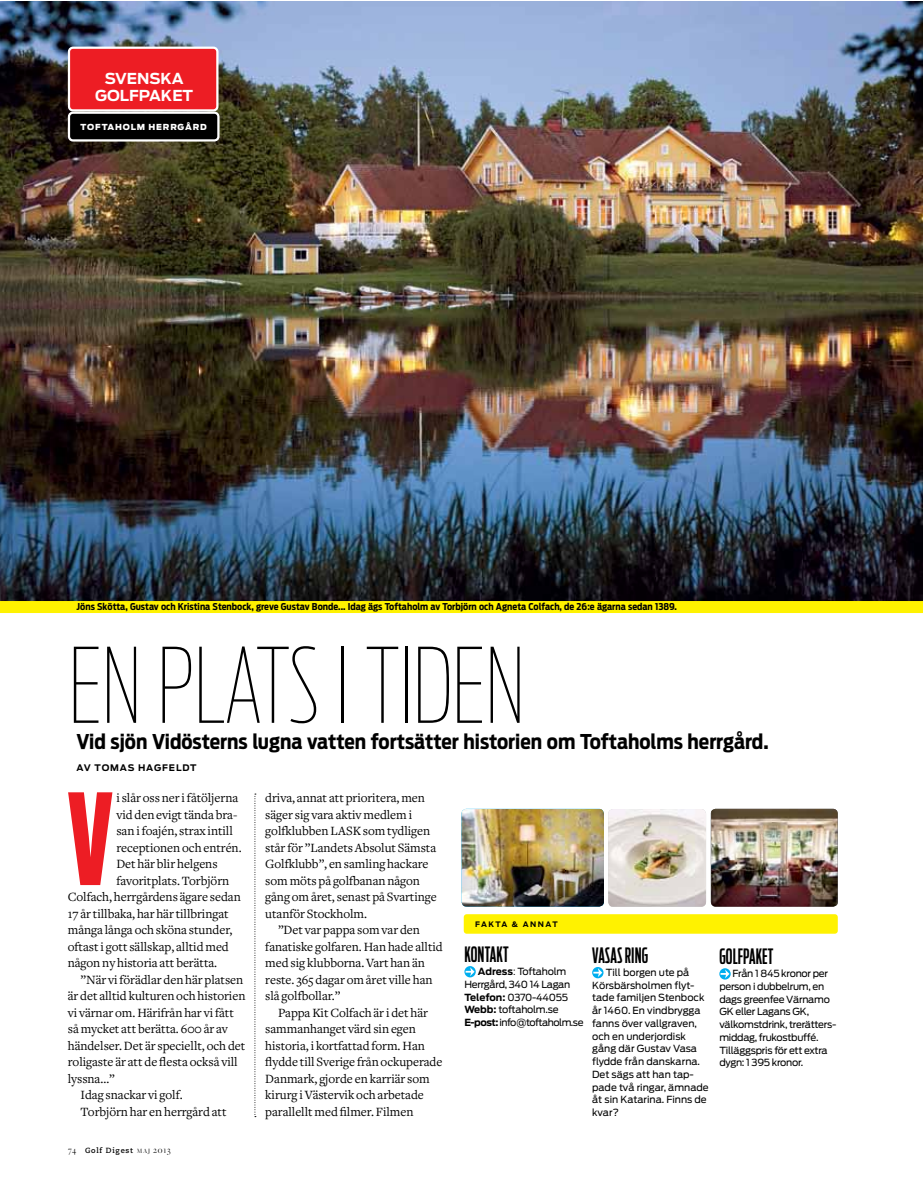
<style>
.page{position:relative;width:923px;height:1191px;background:#fff}
.page>*{position:absolute;margin:0;border:0;box-sizing:border-box;transform-origin:0 0}
.t1{font:700 124.5px "Antenna Comp";color:#ed1d24}
.t2{font:100 102.75px "Antenna Narrow";letter-spacing:-.005em;color:#000}
.t3{font:500 21px "Antenna Comp";letter-spacing:.01em;color:#000}
.t4{font:700 20.25px "Antenna Cond";color:#000}
.t5{font:700 15px/16.5px "Antenna";color:#fff;text-align:center}
.t6{font:13.2px/16.5px "Freight Text";letter-spacing:-.005em;color:#000}
.t7{font:9.75px/12.8px "Antenna";letter-spacing:-.025em;color:#000}
.t8{font:9.75px/12.8px "Antenna";color:#000}
.t9{font:700 9.3px "Antenna Cond";color:#000}
.t10{font:700 9px "Antenna";letter-spacing:.1em;color:#000}
.t11{font:900 8.25px "Antenna";letter-spacing:.1em;color:#fff}
.t12{font:7.5px "Caecilia Bold Os F";letter-spacing:.1em;color:#000}
.t13{font:700 7.5px "Antenna";letter-spacing:.19em;color:#000}
.s1{font-family:"Freight Big";font-size:9px}
.s2{font-family:"Freight Big";font-size:6.75px}
.s3{font-weight:700}
.s4{font-weight:300}
</style>
<div class="page">
<svg style="left:463px;top:914px;width:375px;height:20px;background:#fff207"></svg>
<img style="left:608px;top:809px;width:98px;height:97px">
<img style="left:461px;top:809px;width:143px;height:97px">
<img style="left:711px;top:809px;width:126px;height:97px">
<img style="left:0;top:1px;width:922px;height:600px">
<svg style="left:254px;top:793px;width:2px;height:324px"></svg>
<svg style="left:592px;top:967px;width:11px;height:11px"></svg>
<svg style="left:719px;top:968px;width:11px;height:11px"></svg>
<svg style="left:464px;top:966px;width:12px;height:11px"></svg>
<div style="left:0;top:601px;width:922px;height:12px;background:#fff200"></div>
<div style="left:69px;top:113px;width:149px;height:27px;background:#000;border-radius:4px"></div>
<div style="left:68px;top:112px;width:151px;height:30px;border:2px solid #fff;border-radius:4px"></div>
<div style="left:69px;top:48px;width:148px;height:62px;background:#ed1d24;border-radius:4px"></div>
<div style="left:68px;top:47px;width:150px;height:65px;border:2px solid #fff;border-radius:4px"></div>
<p class="t5" style="left:95px;top:71px;width:100px">SVENSKA<br>GOLFPAKET</p>
<p class="t11" style="left:81px;top:122px;width:128px">TOFTAHOLM HERRGÅRD</p>
<p class="t9" style="left:77px;top:601px;width:602px">Jöns Skötta, Gustav och Kristina Stenbock, greve Gustav Bonde... Idag ägs Toftaholm av Torbjörn och Agneta Colfach, de 26:e ägarna sedan 1389.</p>
<h2 class="t2" style="left:68px;top:628px;width:458px">EN PLATS I TIDEN</h2>
<h3 class="t4" style="left:77px;top:729px;width:693px">Vid sjön Vidösterns lugna vatten fortsätter historien om Toftaholms herrgård.</h3>
<p class="t10" style="left:77px;top:762px;width:121px">AV TOMAS HAGFELDT</p>
<h1 class="t1" style="left:68px;top:770px;width:46px">V</h1>
<p class="t6" style="left:116px;top:789px;width:123px">i slår oss ner i fåtöljerna</p>
<p class="t6" style="left:116px;top:806px;width:122px">vid den evigt tända bra-</p>
<p class="t6" style="left:116px;top:822px;width:118px">san i foajén, strax intill</p>
<p class="t6" style="left:116px;top:839px;width:127px">receptionen och entrén.</p>
<p class="t6" style="left:116px;top:855px;width:103px">Det här blir helgens</p>
<p class="t6" style="left:116px;top:872px;width:114px">favoritplats. Torbjörn</p>
<p class="t6" style="left:68px;top:888px;width:174px">Colfach, herrgårdens ägare sedan</p>
<p class="t6" style="left:68px;top:905px;width:162px">17 år tillbaka, har här tillbringat</p>
<p class="t6" style="left:68px;top:921px;width:166px">många långa och sköna stunder,</p>
<p class="t6" style="left:68px;top:938px;width:162px">oftast i gott sällskap, alltid med</p>
<p class="t6" style="left:68px;top:954px;width:151px">någon ny historia att berätta.</p>
<p class="t6" style="left:81px;top:971px;width:164px">”När vi förädlar den här platsen</p>
<p class="t6" style="left:68px;top:987px;width:179px">är det alltid kulturen och historien</p>
<p class="t6" style="left:68px;top:1004px;width:167px">vi värnar om. Härifrån har vi fått</p>
<p class="t6" style="left:68px;top:1020px;width:162px">så mycket att berätta. 600 år av</p>
<p class="t6" style="left:68px;top:1037px;width:179px">händelser. Det är speciellt, och det</p>
<p class="t6" style="left:68px;top:1053px;width:171px">roligaste är att de flesta också vill</p>
<p class="t6" style="left:68px;top:1070px;width:48px">lyssna…”</p>
<p class="t6" style="left:81px;top:1086px;width:104px">Idag snackar vi golf.</p>
<p class="t6" style="left:81px;top:1103px;width:148px">Torbjörn har en herrgård att</p>
<p class="t12" style="left:68px;top:1145px;width:104px"><span class="s1">74</span> Golf Digest <span class="s2">MAJ</span> <span class="s1">2013</span></p>
<p class="t6" style="left:265px;top:789px;width:173px">driva, annat att prioritera, men säger sig vara aktiv medlem i golfklubben LASK som tydligen står för ”Landets Absolut Sämsta<br>Golfklubb”, en samling hackare som möts på golfbanan någon gång om året, senast på Svartinge utanför Stockholm.</p>
<p class="t6" style="left:265px;top:921px;width:179px;text-indent:13px">”Det var pappa som var den fanatiske golfaren. Han hade alltid med sig klubborna. Vart han än reste. 365 dagar om året ville han slå golfbollar.”</p>
<p class="t6" style="left:265px;top:1004px;width:179px;text-indent:13px">Pappa Kit Colfach är i det här sammanhanget värd sin egen historia, i kortfattad form. Han flydde till Sverige från ockuperade<br>Danmark, gjorde en karriär som kirurg i Västervik och arbetade parallellt med filmer. Filmen</p>
<p class="t13" style="left:475px;top:919px;width:84px">FAKTA &amp; ANNAT</p>
<h3 class="t3" style="left:464px;top:943px;width:46px">KONTAKT</h3>
<p class="t7" style="left:464px;top:965px;width:121px;text-indent:13px"><span class="s3">Adress</span><span class="s4">:</span> Toftaholm<br>Herrgård, 340 14 Lagan<br><span class="s3">Telefon:</span> 0370-44055<br><span class="s3">Webb:</span> toftaholm.se<br><span class="s3">E-post:</span> info@toftaholm.se</p>
<h3 class="t3" style="left:592px;top:944px;width:58px">VASAS RING</h3>
<p class="t8" style="left:592px;top:966px;width:118px;text-indent:14px">Till borgen ute på<br>Körsbärsholmen flyt&shy;tade familjen Stenbock år 1460. En vindbrygga fanns över vallgraven, och en underjordisk gång där Gustav Vasa flydde från danskarna.<br>Det sägs att han tap&shy;pade två ringar, ämnade åt sin Katarina. Finns de kvar?</p>
<h3 class="t3" style="left:719px;top:945px;width:56px">GOLFPAKET</h3>
<p class="t7" style="left:719px;top:967px;width:118px;text-indent:13px">Från 1 845 kronor per person i dubbelrum, en dags greenfee Värnamo<br>GK eller Lagans GK, välkomstdrink, trerätters&shy;middag, frukostbuffé.<br>Tilläggspris för ett extra dygn: 1 395 kronor.</p>
</div>
